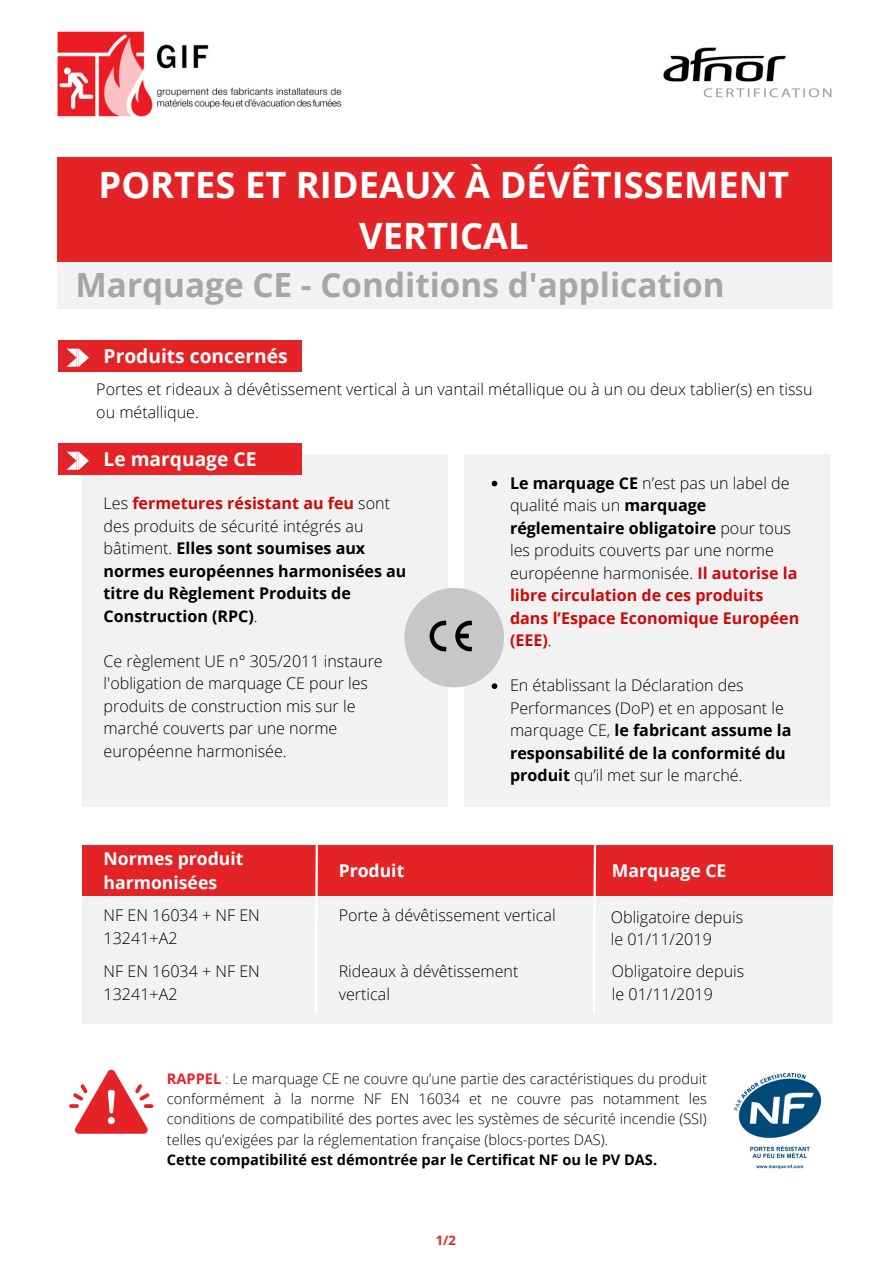
<style>
.page{position:relative;width:894px;height:1264px;background:#fff}
.page>*{position:absolute;margin:0;border:0;box-sizing:border-box;transform-origin:0 0}
.t1{font:700 36.3px/50.7px "Open Sans";color:#fff;text-align:center}
.t2{font:700 33.3px "Open Sans";color:#a6a6a6}
.t3{font:700 19.2px "Open Sans";color:#fff}
.t4{font:700 17.55px/23.7px "Open Sans";color:#fff}
.t5{font:300 16.05px/22.5px "Open Sans";color:#000}
.t6{font:700 16.05px/22.5px "Open Sans";color:#000}
.t7{font:300 14.55px/20.2px "Open Sans";color:#000}
.t8{font:700 13.05px "Open Sans";color:#e42326}
.s1{font-weight:300}
.s2{color:#cf0909}
.s3{font-weight:700}
.s4{font-weight:700;color:#cf0909}
.s5{font-weight:700;color:#e42326}
.s6{color:#e42326}
</style>
<div class="page">
<img style="left:57px;top:31px;width:285px;height:86px">
<div style="left:58px;top:340px;width:244px;height:32px;background:#e42326"></div>
<svg style="left:67px;top:348px;width:22px;height:18px"></svg>
<div style="left:464px;top:454px;width:365px;height:352px;background:#f2f2f2"></div>
<div style="left:82px;top:845px;width:750px;height:50px;background:#e42326"></div>
<div style="left:82px;top:895px;width:750px;height:128px;background:#f2f2f2"></div>
<svg style="left:313px;top:845px;width:6px;height:168px"></svg>
<svg style="left:591px;top:845px;width:6px;height:168px"></svg>
<div style="left:57px;top:157px;width:774px;height:104px;background:#e42326"></div>
<div style="left:82px;top:454px;width:365px;height:352px;background:#f2f2f2"></div>
<div style="left:404px;top:587px;width:100px;height:100px;background:#c7c7c7;border-radius:50%"></div>
<img style="left:429px;top:620px;width:43px;height:32px">
<div style="left:57px;top:263px;width:775px;height:45px;background:#f2f2f2"></div>
<div style="left:58px;top:443px;width:244px;height:32px;background:#e42326"></div>
<svg style="left:67px;top:452px;width:22px;height:18px"></svg>
<svg style="left:69px;top:1069px;width:84px;height:64px"></svg>
<img style="left:663px;top:47px;width:169px;height:51px">
<img style="left:734px;top:1073px;width:86px;height:95px">
<svg style="left:491px;top:481px;width:6px;height:5px"></svg>
<svg style="left:491px;top:683px;width:6px;height:6px"></svg>
<p class="t1" style="left:98px;top:159px;width:692px">PORTES ET RIDEAUX À DÉVÊTISSEMENT<br>VERTICAL</p>
<p class="t2" style="left:75px;top:261px;width:650px">Marquage CE - Conditions d'application</p>
<h1 class="t3" style="left:104px;top:343px;width:185px">Produits concernés</h1>
<p class="t5" style="left:96px;top:378px;width:717px">Portes et rideaux à dévêtissement vertical à un vantail métallique ou à un ou deux tablier(s) en tissu ou métallique.</p>
<p class="t3" style="left:104px;top:446px;width:154px">Le marquage CE</p>
<h3 class="t6" style="left:104px;top:492px;width:304px"><span class="s1">Les</span> <span class="s2">fermetures résistant au feu</span> <span class="s1">sont des produits de sécurité intégrés au bâtiment.</span> Elles sont soumises aux normes européennes harmonisées au titre du Règlement Produits de<br>Construction (RPC)<span class="s1">.</span></h3>
<h5 class="t5" style="left:104px;top:649px;width:280px">Ce règlement UE n° 305/2011 instaure l'obligation de marquage CE pour les produits de construction mis sur le marché couverts par une norme européenne harmonisée.</h5>
<h2 class="t5" style="left:510px;top:471px;width:291px"><span class="s3">Le marquage CE</span> n’est pas un label de qualité mais un <span class="s3">marquage réglementaire obligatoire</span> pour tous les produits couverts par une norme européenne harmonisée. <span class="s4">Il autorise la libre circulation de ces produits dans l’Espace Economique Européen (EEE)</span>.</h2>
<p class="t5" style="left:510px;top:673px;width:283px">En établissant la Déclaration des Performances (DoP) et en apposant le marquage CE, <span class="s3">le fabricant assume la responsabilité de la conformité du produit</span> qu’il met sur le marché.</p>
<p class="t4" style="left:104px;top:846px;width:141px">Normes produit harmonisées</p>
<h3 class="t5" style="left:104px;top:903px;width:158px">NF EN 16034 + NF EN<br>13241+A2</h3>
<h5 class="t4" style="left:338px;top:858px;width:67px">Produit</h5>
<h5 class="t5" style="left:338px;top:903px;width:218px">Porte à dévêtissement vertical</h5>
<p class="t4" style="left:611px;top:858px;width:116px">Marquage CE</p>
<p class="t5" style="left:610px;top:905px;width:134px">Obligatoire depuis le 01/11/2019</p>
<h3 class="t5" style="left:104px;top:959px;width:158px">NF EN 16034 + NF EN<br>13241+A2</h3>
<h3 class="t5" style="left:338px;top:959px;width:181px">Rideaux à dévêtissement vertical</h3>
<h3 class="t5" style="left:611px;top:959px;width:134px">Obligatoire depuis le 01/11/2019</h3>
<h4 class="t7" style="left:167px;top:1068px;width:541px"><span class="s5">RAPPEL</span> <span class="s6">:</span> Le marquage CE ne couvre qu’une partie des caractéristiques du produit conformément à la norme NF EN 16034 et ne couvre pas notamment les conditions de compatibilité des portes avec les systèmes de sécurité incendie (SSI) telles qu’exigées par la réglementation française (blocs-portes DAS).<br><span class="s3">Cette compatibilité est démontrée par le Certificat NF ou le PV DAS.</span></h4>
<p class="t8" style="left:435px;top:1230px;width:22px">1/2</p>
</div>
